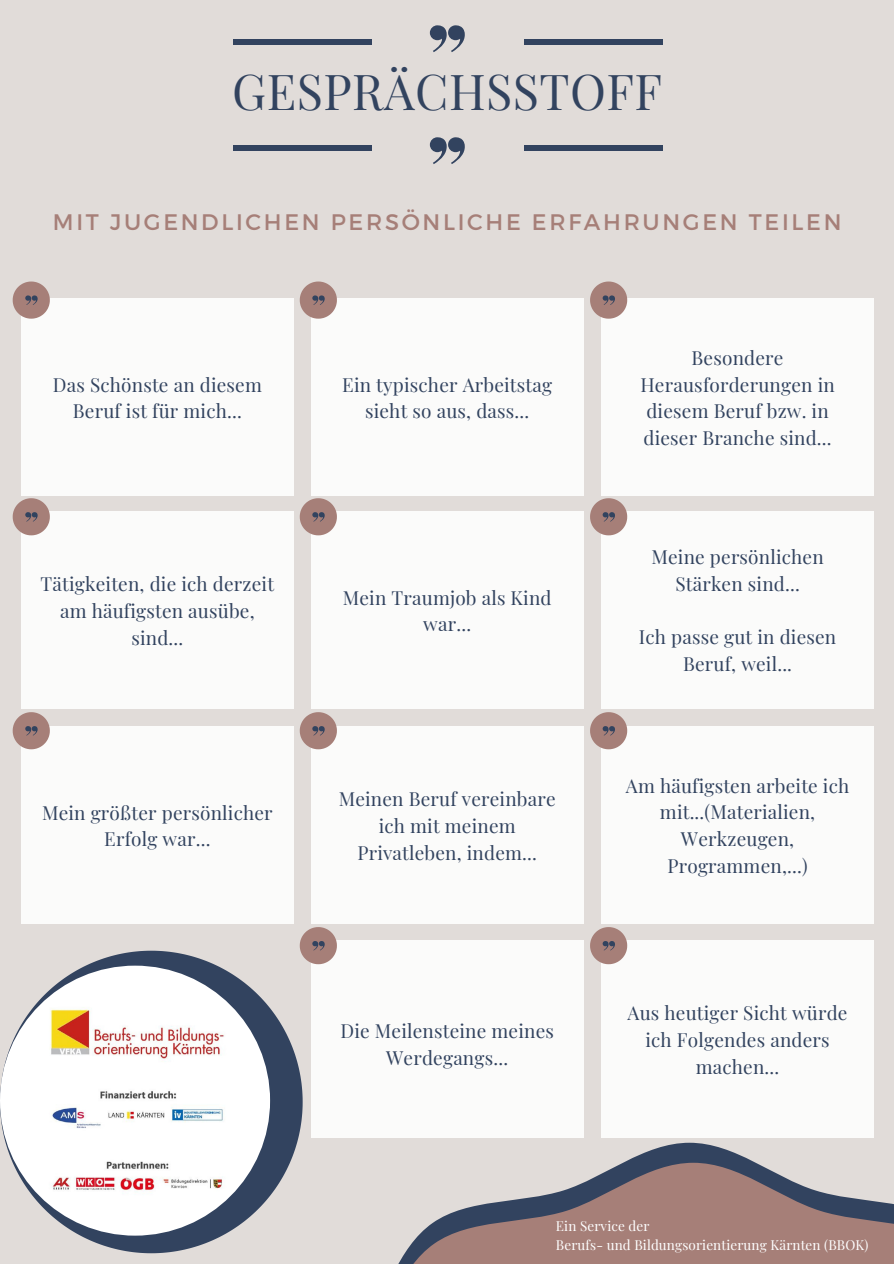
<style>
.page{position:relative;width:894px;height:1264px;background:#fff}
.page>*{position:absolute;margin:0;border:0;box-sizing:border-box;transform-origin:0 0}
.t1{font:48.45px "Playfair Display";letter-spacing:.01em;color:#32435f}
.t2{font:22.5px "Montserrat";letter-spacing:.12em;color:#a67f78}
.t3{font:19.05px/26.7px "Playfair Display";letter-spacing:.01em;color:#32435f;text-align:center}
.t4{font:13.5px "Playfair Display";letter-spacing:.01em;color:#fff}
</style>
<div class="page">
<div style="left:0;top:0;width:893px;height:1263px;background:#e1dcd9"></div>
<div style="left:21px;top:298px;width:272px;height:197px;background:#fff"></div>
<svg style="left:430px;top:137px;width:34px;height:27px"></svg>
<div style="left:233px;top:145px;width:139px;height:6px;background:#32435f"></div>
<div style="left:524px;top:145px;width:138px;height:6px;background:#32435f"></div>
<div style="left:233px;top:39px;width:139px;height:5px;background:#32435f"></div>
<svg style="left:430px;top:25px;width:34px;height:27px"></svg>
<div style="left:524px;top:39px;width:138px;height:5px;background:#32435f"></div>
<svg style="left:13px;top:281px;width:37px;height:38px"></svg>
<svg style="left:0;top:950px;width:302px;height:303px"></svg>
<img style="left:0;top:965px;width:270px;height:270px;border-radius:50%">
<svg style="left:260px;top:1142px;width:494px;height:20px"></svg>
<svg style="left:260px;top:1162px;width:633px;height:101px"></svg>
<div style="left:311px;top:298px;width:272px;height:197px;background:#fff"></div>
<div style="left:601px;top:298px;width:272px;height:197px;background:#fff"></div>
<div style="left:21px;top:511px;width:272px;height:197px;background:#fff"></div>
<div style="left:21px;top:726px;width:272px;height:197px;background:#fff"></div>
<div style="left:311px;top:726px;width:272px;height:197px;background:#fff"></div>
<div style="left:601px;top:726px;width:272px;height:197px;background:#fff"></div>
<div style="left:311px;top:511px;width:272px;height:197px;background:#fff"></div>
<div style="left:601px;top:511px;width:272px;height:197px;background:#fff"></div>
<div style="left:311px;top:940px;width:272px;height:197px;background:#fff"></div>
<div style="left:601px;top:940px;width:272px;height:197px;background:#fff"></div>
<svg style="left:300px;top:281px;width:37px;height:38px"></svg>
<svg style="left:590px;top:281px;width:37px;height:38px"></svg>
<svg style="left:13px;top:712px;width:37px;height:37px"></svg>
<svg style="left:13px;top:498px;width:37px;height:37px"></svg>
<svg style="left:300px;top:712px;width:37px;height:37px"></svg>
<svg style="left:590px;top:712px;width:37px;height:37px"></svg>
<svg style="left:300px;top:498px;width:37px;height:37px"></svg>
<svg style="left:590px;top:498px;width:37px;height:37px"></svg>
<svg style="left:300px;top:927px;width:37px;height:37px"></svg>
<svg style="left:590px;top:927px;width:37px;height:37px"></svg>
<p class="t1" style="left:232px;top:57px;width:431px">GESPRÄCHSSTOFF</p>
<p class="t2" style="left:53px;top:207px;width:789px">MIT JUGENDLICHEN PERSÖNLICHE ERFAHRUNGEN TEILEN</p>
<p class="t3" style="left:53px;top:370px;width:210px">Das Schönste an diesem<br>Beruf ist für mich...</p>
<p class="t3" style="left:41px;top:570px;width:235px">Tätigkeiten, die ich derzeit am häufigsten ausübe, sind...</p>
<p class="t3" style="left:42px;top:798px;width:232px">Mein größter persönlicher<br>Erfolg war...</p>
<p class="t3" style="left:342px;top:370px;width:211px">Ein typischer Arbeitstag sieht so aus, dass...</p>
<p class="t3" style="left:342px;top:583px;width:210px">Mein Traumjob als Kind war...</p>
<p class="t3" style="left:338px;top:785px;width:218px">Meinen Beruf vereinbare ich mit meinem<br>Privatleben, indem...</p>
<p class="t3" style="left:340px;top:1016px;width:215px">Die Meilensteine meines<br>Werdegangs...</p>
<p class="t3" style="left:640px;top:343px;width:196px">Besondere<br>Herausforderungen in diesem Beruf bzw. in dieser Branche sind...</p>
<p class="t3" style="left:651px;top:543px;width:174px">Meine persönlichen<br>Stärken sind...</p>
<p class="t3" style="left:638px;top:623px;width:199px">Ich passe gut in diesen<br>Beruf, weil...</p>
<p class="t3" style="left:625px;top:771px;width:225px">Am häufigsten arbeite ich mit...(Materialien,<br>Werkzeugen,<br>Programmen,...)</p>
<p class="t3" style="left:627px;top:999px;width:221px">Aus heutiger Sicht würde ich Folgendes anders machen...</p>
<p class="t4" style="left:555px;top:1216px;width:95px">Ein Service der</p>
<p class="t4" style="left:555px;top:1235px;width:314px">Berufs- und Bildungsorientierung Kärnten (BBOK)</p>
</div>
